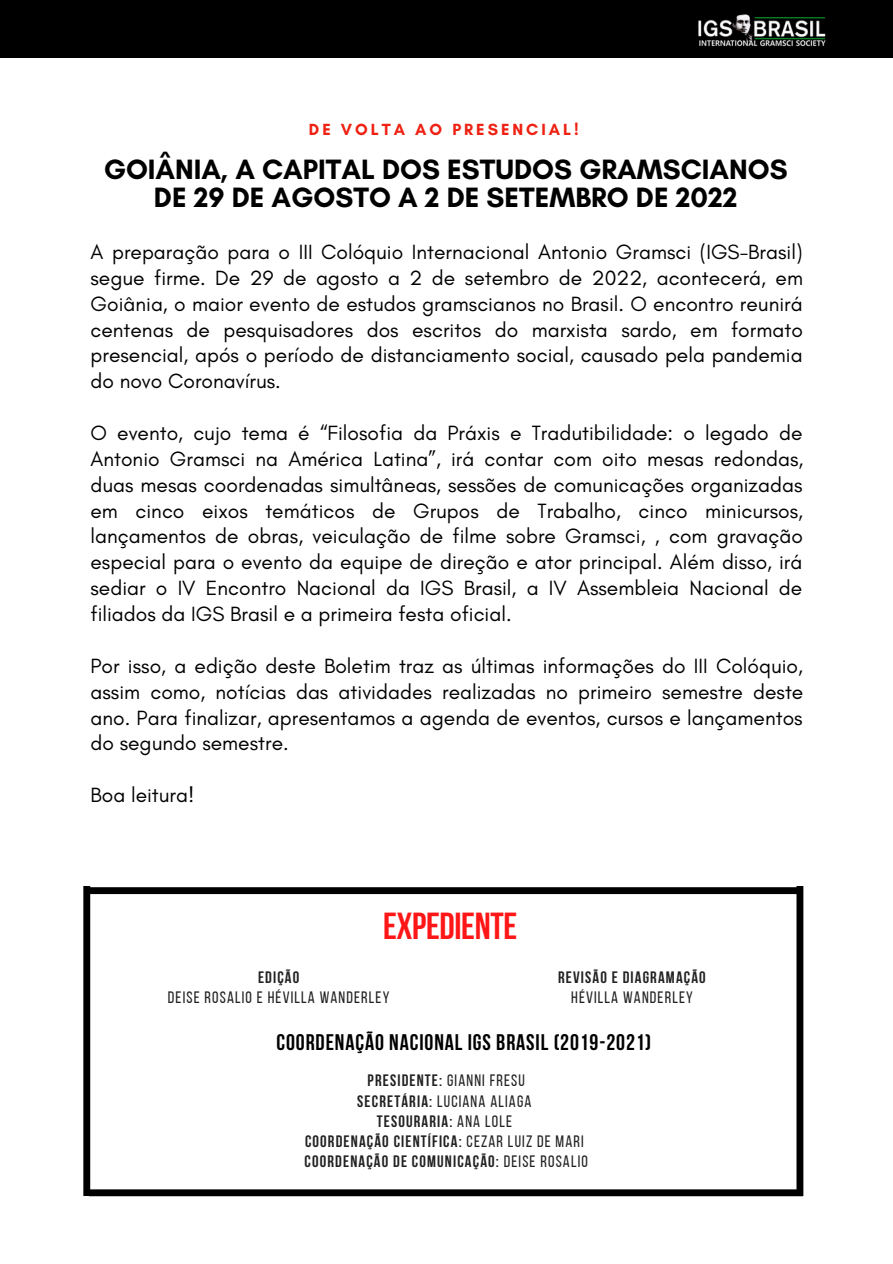
<style>
.page{position:relative;width:893px;height:1264px;background:#fff}
.page>*{position:absolute;margin:0;border:0;box-sizing:border-box;transform-origin:0 0}
.t1{font:700 37.5px "Bebas Neue";letter-spacing:-.01em;color:#ff1616}
.t2{font:700 28.5px/28px "Glacial Indifference";color:#000;text-align:center}
.t3{font:700 22.5px "Bebas Neue";letter-spacing:.04em;color:#000}
.t4{font:21px/25.8px "Glacial Indifference";color:#010101;text-align:justify}
.t5{font:700 16.5px/20.2px "Bebas Neue";letter-spacing:.07em;color:#222;text-align:center}
.t6{font:16.5px "Bebas Neue";letter-spacing:.07em;color:#222}
.t7{font:700 16.5px "Glacial Indifference";letter-spacing:.18em;color:#ee2112}
.s1{font-weight:400}
</style>
<div class="page">
<div style="left:0;top:0;width:892px;height:57px;background:#000"></div>
<img style="left:698px;top:14px;width:128px;height:33px">
<svg style="left:83px;top:886px;width:721px;height:311px"></svg>
<p class="t7" style="left:309px;top:119px;width:271px">DE VOLTA AO PRESENCIAL!</p>
<h2 class="t2" style="left:104px;top:155px;width:685px">GOIÂNIA, A CAPITAL DOS ESTUDOS GRAMSCIANOS<br>DE 29 DE AGOSTO A 2 DE SETEMBRO DE 2022</h2>
<p class="t4" style="left:90px;top:239px;width:714px">A preparação para o III Colóquio Internacional Antonio Gramsci (IGS-Brasil) segue firme. De 29 de agosto a 2 de setembro de 2022, acontecerá, em Goiânia, o maior evento de estudos gramscianos no Brasil. O encontro reunirá centenas de pesquisadores dos escritos do marxista sardo, em formato presencial, após o período de distanciamento social, causado pela pandemia do novo Coronavírus.</p>
<p class="t4" style="left:90px;top:420px;width:714px">O evento, cujo tema é “Filosofia da Práxis e Tradutibilidade: o legado de Antonio Gramsci na América Latina”, irá contar com oito mesas redondas, duas mesas coordenadas simultâneas, sessões de comunicações organizadas em cinco eixos temáticos de Grupos de Trabalho, cinco minicursos, lançamentos de obras, veiculação de filme sobre Gramsci, , com gravação especial para o evento da equipe de direção e ator principal. Além disso, irá sediar o IV Encontro Nacional da IGS Brasil, a IV Assembleia Nacional de filiados da IGS Brasil e a primeira festa oficial.</p>
<p class="t4" style="left:90px;top:652px;width:714px">Por isso, a edição deste Boletim traz as últimas informações do III Colóquio, assim como, notícias das atividades realizadas no primeiro semestre deste ano. Para finalizar, apresentamos a agenda de eventos, cursos e lançamentos do segundo semestre.</p>
<p class="t4" style="left:90px;top:781px;width:105px">Boa leitura!</p>
<h1 class="t1" style="left:383px;top:911px;width:135px">EXPEDIENTE</h1>
<p class="t5" style="left:258px;top:968px;width:43px">EDIÇÃO</p>
<p class="t6" style="left:168px;top:990px;width:223px">DEISE ROSALIO E HÉVILLA WANDERLEY</p>
<p class="t3" style="left:276px;top:1033px;width:376px">COORDENAÇÃO NACIONAL IGS BRASIL (2019-2021)</p>
<p class="t5" style="left:558px;top:968px;width:149px">REVISÃO E DIAGRAMAÇÃO</p>
<p class="t6" style="left:571px;top:990px;width:123px">HÉVILLA WANDERLEY</p>
<p class="t5" style="left:304px;top:1072px;width:285px">PRESIDENTE: <span class="s1">GIANNI FRESU<br></span>SECRETÁRIA: <span class="s1">LUCIANA ALIAGA<br></span>TESOURARIA: <span class="s1">ANA LOLE<br></span>COORDENAÇÃO CIENTÍFICA: <span class="s1">CEZAR LUIZ DE MARI<br></span>COORDENAÇÃO DE COMUNICAÇÃO: <span class="s1">DEISE ROSALIO</span></p>
</div>
